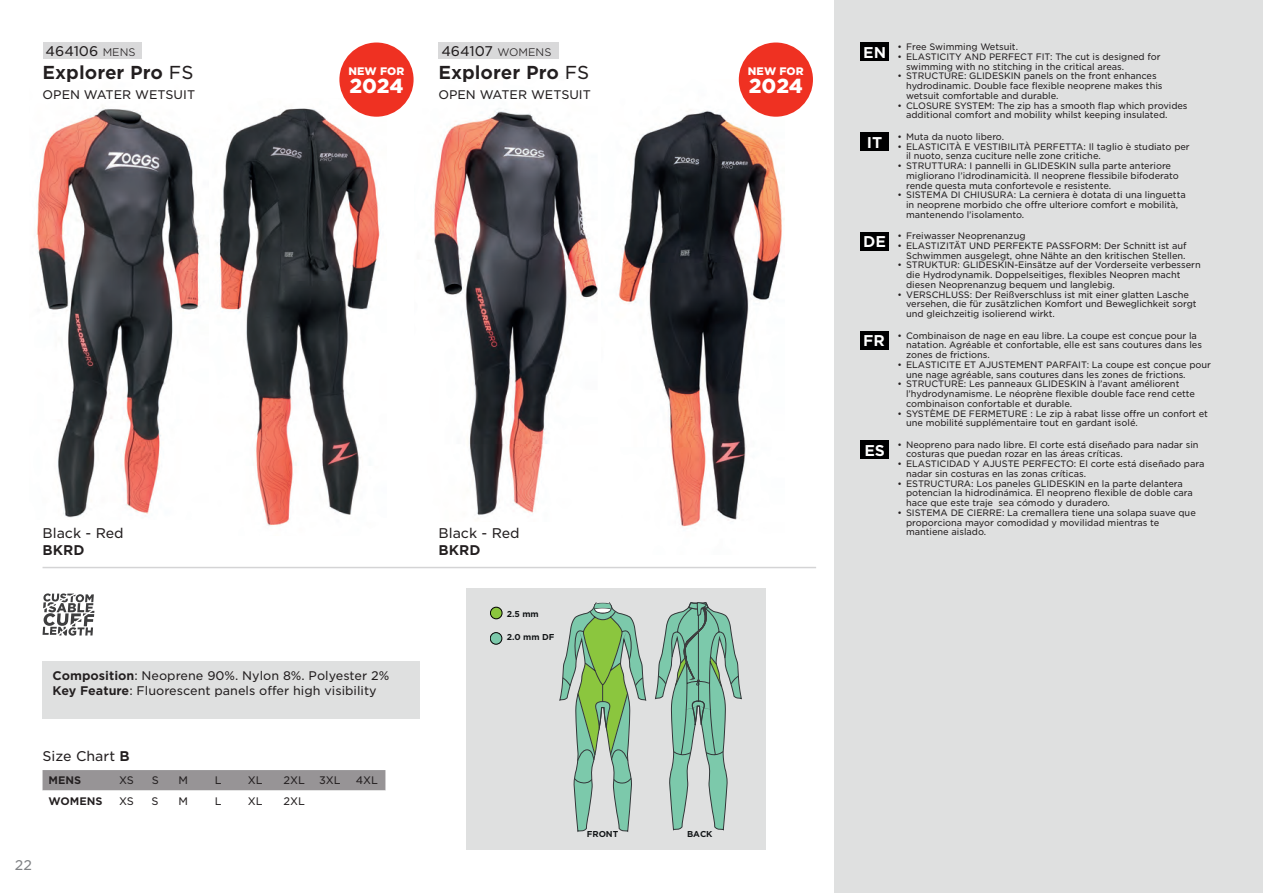
<style>
.page{position:relative;width:1263px;height:893px;background:#fff}
.page>*{position:absolute;margin:0;border:0;box-sizing:border-box;transform-origin:0 0}
.t1{font:900 19.5px "Gotham S Sm";letter-spacing:-.01em;color:#fff}
.t2{font:700 18px "Gotham S Sm";color:#231f20}
.t3{font:700 15px "Gotham S Sm";color:#fff}
.t4{font:13.5px "Gotham S Sm";color:#231f20}
.t5{font:700 13.5px "Gotham S Sm";color:#231f20}
.t6{font:13.5px "Gotham S Sm";color:#808285}
.t7{font:12px/14.4px "Gotham S Sm";color:#231f20}
.t8{font:10.5px "Gotham S Sm";color:#231f20}
.t9{font:900 10.5px "Gotham S Sm";color:#fff}
.t10{font:700 10.5px "Gotham S Sm";color:#231f20}
.t11{font:9px/9.8px "Gotham S Sm";letter-spacing:-.005em;color:#231f20}
.t12{font:700 8.25px "Gotham S Sm";letter-spacing:-.01em;color:#111416}
.s1{font-weight:300;font-size:10.5px}
.s2{font-weight:400}
.s3{font-weight:700}
</style>
<div class="page">
<div style="left:834px;top:0;width:429px;height:893px;background:#dfe0e0"></div>
<div style="left:466px;top:588px;width:299px;height:262px;background:#dfe0e0"></div>
<hr style="left:43px;top:567px;width:773px;height:1px;background:#808285">
<img style="left:432px;top:108px;width:166px;height:408px">
<img style="left:36px;top:52px;width:165px;height:466px">
<img style="left:219px;top:103px;width:162px;height:423px">
<img style="left:619px;top:80px;width:180px;height:447px">
<div style="left:43px;top:661px;width:377px;height:58px;background:#dfe0e0"></div>
<div style="left:43px;top:43px;width:98px;height:16px;background:#d9d9da"></div>
<div style="left:438px;top:43px;width:120px;height:16px;background:#d9d9da"></div>
<div style="left:339px;top:43px;width:75px;height:74px;background:#ef3122;border-radius:50%"></div>
<div style="left:739px;top:43px;width:74px;height:74px;background:#ef3122;border-radius:50%"></div>
<svg style="left:43px;top:593px;width:51px;height:43px"></svg>
<svg style="left:559px;top:603px;width:182px;height:228px"></svg>
<div style="left:490px;top:607px;width:12px;height:12px;background:#8bc63e;border-radius:50%"></div>
<div style="left:490px;top:607px;width:12px;height:12px;border:1px solid #000;border-radius:50%"></div>
<div style="left:490px;top:633px;width:12px;height:11px;background:#7cc9ab;border-radius:50%"></div>
<div style="left:490px;top:632px;width:12px;height:12px;border:1px solid #000;border-radius:50%"></div>
<div style="left:860px;top:43px;width:29px;height:18px;background:#000001"></div>
<div style="left:860px;top:133px;width:29px;height:18px;background:#000001"></div>
<div style="left:860px;top:331px;width:29px;height:19px;background:#000001"></div>
<div style="left:860px;top:440px;width:29px;height:19px;background:#000001"></div>
<div style="left:860px;top:232px;width:29px;height:18px;background:#000001"></div>
<div style="left:43px;top:770px;width:342px;height:21px;background:#979496"></div>
<h3 class="t4" style="left:46px;top:42px;width:91px">464106 <span class="s1">MENS</span></h3>
<h3 class="t4" style="left:441px;top:42px;width:112px">464107 <span class="s1">WOMENS</span></h3>
<h2 class="t2" style="left:43px;top:60px;width:152px">Explorer Pro <span class="s2">FS</span></h2>
<h2 class="t2" style="left:438px;top:60px;width:152px">Explorer Pro <span class="s2">FS</span></h2>
<p class="t9" style="left:349px;top:64px;width:57px">NEW FOR</p>
<h1 class="t1" style="left:349px;top:72px;width:56px">2024</h1>
<h3 class="t7" style="left:43px;top:87px;width:154px">OPEN WATER WETSUIT</h3>
<h3 class="t7" style="left:438px;top:87px;width:154px">OPEN WATER WETSUIT</h3>
<p class="t9" style="left:748px;top:64px;width:57px">NEW FOR</p>
<h1 class="t1" style="left:749px;top:72px;width:56px">2024</h1>
<h3 class="t4" style="left:43px;top:524px;width:83px">Black - Red</h3>
<h3 class="t5" style="left:43px;top:540px;width:43px">BKRD</h3>
<h3 class="t7" style="left:53px;top:668px;width:338px"><span class="s3">Composition</span>: Neoprene 90%. Nylon 8%. Polyester 2%<br><span class="s3">Key Feature</span>: Fluorescent panels offer high visibility</h3>
<h3 class="t4" style="left:43px;top:746px;width:89px">Size Chart <span class="s3">B</span></h3>
<p class="t10" style="left:49px;top:773px;width:34px">MENS</p>
<p class="t8" style="left:119px;top:773px;width:16px">XS</p>
<p class="t8" style="left:152px;top:773px;width:9px">S</p>
<p class="t8" style="left:178px;top:773px;width:11px">M</p>
<p class="t8" style="left:215px;top:773px;width:8px">L</p>
<p class="t8" style="left:248px;top:773px;width:16px">XL</p>
<p class="t8" style="left:283px;top:773px;width:23px">2XL</p>
<p class="t8" style="left:319px;top:773px;width:23px">3XL</p>
<p class="t8" style="left:356px;top:773px;width:24px">4XL</p>
<p class="t10" style="left:49px;top:794px;width:56px">WOMENS</p>
<p class="t8" style="left:119px;top:794px;width:16px">XS</p>
<p class="t8" style="left:152px;top:794px;width:9px">S</p>
<p class="t8" style="left:178px;top:794px;width:11px">M</p>
<p class="t8" style="left:215px;top:794px;width:8px">L</p>
<p class="t8" style="left:248px;top:794px;width:16px">XL</p>
<p class="t8" style="left:283px;top:794px;width:23px">2XL</p>
<h3 class="t6" style="left:15px;top:856px;width:19px">22</h3>
<h3 class="t4" style="left:439px;top:524px;width:83px">Black - Red</h3>
<h3 class="t5" style="left:439px;top:540px;width:43px">BKRD</h3>
<p class="t12" style="left:507px;top:609px;width:33px">2.5 mm</p>
<p class="t12" style="left:507px;top:632px;width:49px">2.0 mm DF</p>
<p class="t12" style="left:587px;top:829px;width:33px">FRONT</p>
<p class="t12" style="left:687px;top:829px;width:27px">BACK</p>
<h3 class="t3" style="left:863px;top:42px;width:25px">EN</h3>
<p class="t11" style="left:898px;top:42px;width:122px">• Free Swimming Wetsuit.</p>
<p class="t11" style="left:906px;top:52px;width:256px;text-indent:-9px">• ELASTICITY AND PERFECT FIT: The cut is designed for swimming with no stitching in the critical areas.</p>
<p class="t11" style="left:906px;top:71px;width:258px;text-indent:-9px">• STRUCTURE: GLIDESKIN panels on the front enhances hydrodinamic. Double face flexible neoprene makes this wetsuit comfortable and durable.</p>
<p class="t11" style="left:906px;top:100px;width:283px;text-indent:-9px">• CLOSURE SYSTEM: The zip has a smooth flap which provides additional comfort and mobility whilst keeping insulated.</p>
<h3 class="t3" style="left:867px;top:132px;width:17px">IT</h3>
<p class="t11" style="left:898px;top:131px;width:108px">• Muta da nuoto libero.</p>
<p class="t11" style="left:906px;top:141px;width:285px;text-indent:-9px">• ELASTICITÀ E VESTIBILITÀ PERFETTA: Il taglio è studiato per il nuoto, senza cuciture nelle zone critiche.</p>
<p class="t11" style="left:906px;top:161px;width:274px;text-indent:-8px">• STRUTTURA: I pannelli in GLIDESKIN sulla parte anteriore migliorano l’idrodinamicità. Il neoprene flessibile bifoderato rende questa muta confortevole e resistente.</p>
<p class="t11" style="left:906px;top:190px;width:281px;text-indent:-9px">• SISTEMA DI CHIUSURA: La cerniera è dotata di una linguetta in neoprene morbido che offre ulteriore comfort e mobilità, mantenendo l’isolamento.</p>
<h3 class="t3" style="left:863px;top:231px;width:24px">DE</h3>
<p class="t11" style="left:898px;top:231px;width:130px">• Freiwasser Neoprenanzug</p>
<p class="t11" style="left:898px;top:241px;width:290px;text-align:right">• ELASTIZITÄT UND PERFEKTE PASSFORM: Der Schnitt ist auf<br>Schwimmen ausgelegt, ohne Nähte an den kritischen Stellen.</p>
<p class="t11" style="left:906px;top:260px;width:296px;text-indent:-9px">• STRUKTUR: GLIDESKIN-Einsätze auf der Vorderseite verbessern die Hydrodynamik. Doppelseitiges, flexibles Neopren macht diesen Neoprenanzug bequem und langlebig.</p>
<p class="t11" style="left:906px;top:289px;width:292px;text-indent:-9px">• VERSCHLUSS: Der Reißverschluss ist mit einer glatten Lasche versehen, die für zusätzlichen Komfort und Beweglichkeit sorgt und gleichzeitig isolierend wirkt.</p>
<h3 class="t3" style="left:863px;top:331px;width:23px">FR</h3>
<p class="t11" style="left:906px;top:330px;width:297px;text-indent:-9px">• Combinaison de nage en eau libre. La coupe est conçue pour la natation. Agréable et confortable, elle est sans coutures dans les zones de frictions.</p>
<p class="t11" style="left:906px;top:359px;width:306px;text-indent:-9px">• ELASTICITE ET AJUSTEMENT PARFAIT: La coupe est conçue pour une nage agréable, sans coutures dans les zones de frictions.</p>
<p class="t11" style="left:906px;top:379px;width:291px;text-indent:-9px">• STRUCTURE: Les panneaux GLIDESKIN à l’avant améliorent l’hydrodynamisme. Le néoprène flexible double face rend cette combinaison confortable et durable.</p>
<p class="t11" style="left:906px;top:408px;width:303px;text-indent:-9px">• SYSTÈME DE FERMETURE : Le zip à rabat lisse offre un confort et une mobilité supplémentaire tout en gardant isolé.</p>
<h3 class="t3" style="left:864px;top:440px;width:22px">ES</h3>
<p class="t11" style="left:906px;top:439px;width:294px;text-indent:-9px">• Neopreno para nado libre. El corte está diseñado para nadar sin costuras que puedan rozar en las áreas críticas.</p>
<p class="t11" style="left:906px;top:459px;width:300px;text-indent:-9px">• ELASTICIDAD Y AJUSTE PERFECTO: El corte está diseñado para nadar sin costuras en las zonas críticas.</p>
<p class="t11" style="left:906px;top:478px;width:288px;text-indent:-9px">• ESTRUCTURA: Los paneles GLIDESKIN en la parte delantera potencian la hidrodinámica. El neopreno flexible de doble cara hace que este traje sea cómodo y duradero.</p>
<p class="t11" style="left:906px;top:508px;width:291px;text-indent:-9px">• SISTEMA DE CIERRE: La cremallera tiene una solapa suave que proporciona mayor comodidad y movilidad mientras te mantiene aislado.</p>
</div>
